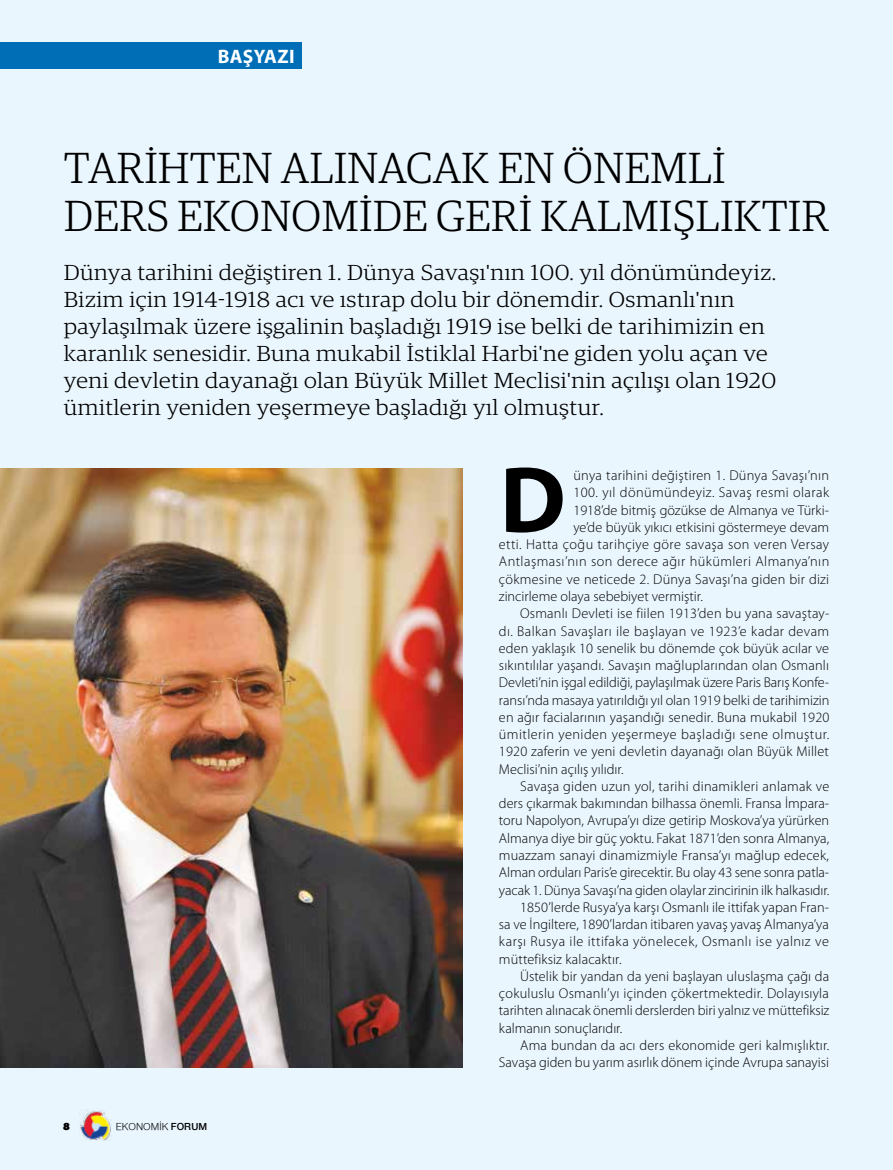
<style>
.page{position:relative;width:893px;height:1170px;background:#fff}
.page>*{position:absolute;margin:0;border:0;box-sizing:border-box;transform-origin:0 0}
.t1{font:700 94.65px "Myriad Pro";color:#000}
.t2{font:300 43.5px/48px "Guardian Egyp";letter-spacing:.015em;color:#000}
.t3{font:300 21.75px/27px "Guardian Egyp";letter-spacing:.02em;color:#000;scale:1.1 1}
.t4{font:700 19.5px "Myriad Pro";letter-spacing:.02em;color:#fff}
.t5{font:300 14.25px "Myriad Pro";letter-spacing:.005em;color:#000}
.t6{font:300 14.25px "Myriad Pro";letter-spacing:.03em;color:#000}
.t7{font:300 14.25px "Myriad Pro";letter-spacing:.025em;color:#000}
.t8{font:10.5px "Nimbus Sans Novus";color:#000}
.t9{font:900 10.5px "PF Agora Sans Pro";color:#000}
.s1{font-weight:600}
</style>
<div class="page">
<div style="left:0;top:0;width:893px;height:1169px;background:#eaf6fe"></div>
<img style="left:80px;top:1109px;width:31px;height:31px">
<div style="left:0;top:43px;width:302px;height:26px;background:#006eb7"></div>
<img style="left:0;top:468px;width:462px;height:599px">
<h3 class="t4" style="left:218px;top:45px;width:79px">BAŞYAZI</h3>
<h2 class="t2" style="left:64px;top:141px;width:766px">TARİHTEN ALINACAK EN ÖNEMLİ<br>DERS EKONOMİDE GERİ KALMIŞLIKTIR</h2>
<p class="t3" style="left:64px;top:257px;width:649px">Dünya tarihini değiştiren 1. Dünya Savaşı'nın 100. yıl dönümündeyiz.<br>Bizim için 1914-1918 acı ve ıstırap dolu bir dönemdir. Osmanlı'nın paylaşılmak üzere işgalinin başladığı 1919 ise belki de tarihimizin en karanlık senesidir. Buna mukabil İstiklal Harbi'ne giden yolu açan ve yeni devletin dayanağı olan Büyük Millet Meclisi'nin açılışı olan 1920 ümitlerin yeniden yeşermeye başladığı yıl olmuştur.</p>
<p class="t9" style="left:63px;top:1119px;width:8px">8</p>
<p class="t8" style="left:116px;top:1120px;width:93px">EKONOMİK <span class="s1">FORUM</span></p>
<h1 class="t1" style="left:500px;top:447px;width:67px">D</h1>
<p class="t5" style="left:573px;top:467px;width:257px">ünya tarihini değiştiren 1. Dünya Savaşı’nın</p>
<p class="t6" style="left:573px;top:484px;width:257px">100. yıl dönümündeyiz. Savaş resmi olarak</p>
<p class="t5" style="left:573px;top:502px;width:257px">1918’de bitmiş gözükse de Almanya ve Türki-</p>
<p class="t5" style="left:573px;top:519px;width:257px">ye’de büyük yıkıcı etkisini göstermeye devam</p>
<p class="t6" style="left:499px;top:536px;width:332px">etti. Hatta çoğu tarihçiye göre savaşa son veren Versay</p>
<p class="t6" style="left:499px;top:554px;width:332px">Antlaşması’nın son derece ağır hükümleri Almanya’nın</p>
<p class="t5" style="left:499px;top:571px;width:332px">çökmesine ve neticede 2. Dünya Savaşı’na giden bir dizi</p>
<p class="t5" style="left:499px;top:588px;width:205px">zincirleme olaya sebebiyet vermiştir.</p>
<p class="t5" style="left:520px;top:605px;width:311px">Osmanlı Devleti ise fiilen 1913’den bu yana savaştay-</p>
<p class="t7" style="left:499px;top:623px;width:332px">dı. Balkan Savaşları ile başlayan ve 1923’e kadar devam</p>
<p class="t5" style="left:499px;top:640px;width:332px">eden yaklaşık 10 senelik bu dönemde çok büyük acılar ve</p>
<p class="t5" style="left:499px;top:657px;width:332px">sıkıntılılar yaşandı. Savaşın mağluplarından olan Osmanlı</p>
<p class="t5" style="left:499px;top:674px;width:332px">Devleti’nin işgal edildiği, paylaşılmak üzere Paris Barış Konfe-</p>
<p class="t5" style="left:499px;top:692px;width:332px">ransı’nda masaya yatırıldığı yıl olan 1919 belki de tarihimizin</p>
<p class="t5" style="left:499px;top:709px;width:332px">en ağır facialarının yaşandığı senedir. Buna mukabil 1920</p>
<p class="t6" style="left:499px;top:726px;width:332px">ümitlerin yeniden yeşermeye başladığı sene olmuştur.</p>
<p class="t5" style="left:499px;top:743px;width:331px">1920 zaferin ve yeni devletin dayanağı olan Büyük Millet</p>
<p class="t5" style="left:499px;top:761px;width:126px">Meclisi’nin açılış yılıdır.</p>
<p class="t5" style="left:520px;top:778px;width:311px">Savaşa giden uzun yol, tarihi dinamikleri anlamak ve</p>
<p class="t5" style="left:499px;top:795px;width:332px">ders çıkarmak bakımından bilhassa önemli. Fransa İmpara-</p>
<p class="t5" style="left:499px;top:812px;width:332px">toru Napolyon, Avrupa’yı dize getirip Moskova’ya yürürken</p>
<p class="t5" style="left:499px;top:830px;width:332px">Almanya diye bir güç yoktu. Fakat 1871’den sonra Almanya,</p>
<p class="t5" style="left:499px;top:847px;width:332px">muazzam sanayi dinamizmiyle Fransa’yı mağlup edecek,</p>
<p class="t5" style="left:499px;top:864px;width:332px">Alman orduları Paris’e girecektir. Bu olay 43 sene sonra patla-</p>
<p class="t5" style="left:499px;top:881px;width:332px">yacak 1. Dünya Savaşı’na giden olaylar zincirinin ilk halkasıdır.</p>
<p class="t5" style="left:520px;top:899px;width:310px">1850’lerde Rusya’ya karşı Osmanlı ile ittifak yapan Fran-</p>
<p class="t5" style="left:499px;top:916px;width:332px">sa ve İngiltere, 1890’lardan itibaren yavaş yavaş Almanya’ya</p>
<p class="t6" style="left:499px;top:933px;width:331px">karşı Rusya ile ittifaka yönelecek, Osmanlı ise yalnız ve</p>
<p class="t5" style="left:499px;top:950px;width:124px">müttefiksiz kalacaktır.</p>
<p class="t5" style="left:520px;top:968px;width:310px">Üstelik bir yandan da yeni başlayan uluslaşma çağı da</p>
<p class="t5" style="left:499px;top:985px;width:332px">çokuluslu Osmanlı’yı içinden çökertmektedir. Dolayısıyla</p>
<p class="t5" style="left:499px;top:1002px;width:332px">tarihten alınacak önemli derslerden biri yalnız ve müttefiksiz</p>
<p class="t5" style="left:499px;top:1019px;width:125px">kalmanın sonuçlarıdır.</p>
<p class="t5" style="left:520px;top:1037px;width:311px">Ama bundan da acı ders ekonomide geri kalmışlıktır.</p>
<p class="t5" style="left:499px;top:1054px;width:332px">Savaşa giden bu yarım asırlık dönem içinde Avrupa sanayisi</p>
</div>
